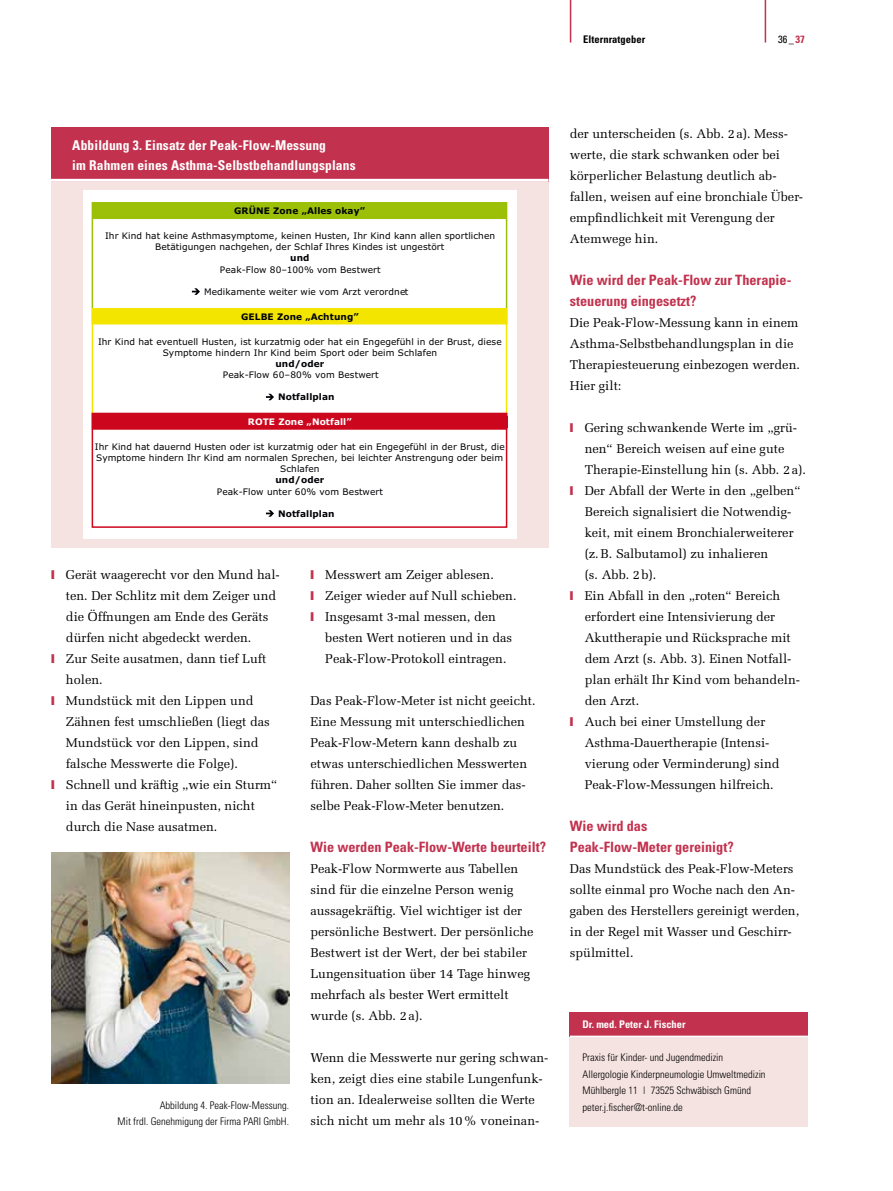
<style>
.page{position:relative;width:893px;height:1191px;background:#fff}
.page>*{position:absolute;margin:0;border:0;box-sizing:border-box;transform-origin:0 0}
.t1{font:700 condensed 14.25px/21px "Univers";color:#c2324e}
.t2{font:700 condensed 13.5px/19.5px "Univers";letter-spacing:.01em;color:#fff}
.t3{font:12.75px/21px "Melior";color:#000}
.t4{font:300 condensed 10.5px/16.5px "Univers";color:#000;text-align:right}
.t5{font:700 condensed 10.5px "Univers";color:#fff}
.t6{font:700 condensed 10.5px "Univers";letter-spacing:.005em;color:#000}
.t7{font:condensed 10.5px "Univers";color:#000}
.t8{font:9px/11.1px "Verdana";letter-spacing:.01em;color:#000205;text-align:center}
.t9{font:700 9px "Verdana";letter-spacing:.01em;color:#000205}
.t10{font:700 9px "Verdana";letter-spacing:.01em;color:#fff}
.s1{font-weight:700;color:#c2324e}
</style>
<div class="page">
<hr style="left:570px;top:0;width:1px;height:43px;background:#c2324e">
<hr style="left:765px;top:0;width:1px;height:43px;background:#c2324e">
<img style="left:51px;top:852px;width:238px;height:231px">
<div style="left:570px;top:1036px;width:238px;height:91px;background:#f5e3e1"></div>
<div style="left:570px;top:1011px;width:238px;height:25px;background:#c2324e"></div>
<hr style="left:570px;top:1035px;width:238px;height:2px;background:#fff">
<div style="left:51px;top:182px;width:498px;height:366px;background:#f5e3e1"></div>
<div style="left:51px;top:128px;width:498px;height:54px;background:#c2324e"></div>
<hr style="left:51px;top:179px;width:498px;height:3px;background:#fff">
<div style="left:83px;top:190px;width:433px;height:349px;background:#fff"></div>
<svg style="left:95px;top:216px;width:409px;height:3px"></svg>
<div style="left:92px;top:205px;width:415px;height:11px;background:#9cc008"></div>
<svg style="left:192px;top:288px;width:8px;height:7px"></svg>
<svg style="left:95px;top:322px;width:409px;height:2px"></svg>
<svg style="left:266px;top:394px;width:8px;height:6px"></svg>
<svg style="left:95px;top:427px;width:409px;height:3px"></svg>
<svg style="left:266px;top:510px;width:8px;height:7px"></svg>
<div style="left:92px;top:202px;width:415px;height:107px;border:2px solid #9cc008"></div>
<div style="left:92px;top:308px;width:415px;height:107px;border:2px solid #f3e500"></div>
<div style="left:93px;top:311px;width:414px;height:11px;background:#f3e500"></div>
<div style="left:92px;top:413px;width:415px;height:115px;border:2px solid #cb061d"></div>
<div style="left:92px;top:416px;width:415px;height:11px;background:#cb061d"></div>
<p class="t6" style="left:583px;top:32px;width:63px">Elternratgeber</p>
<p class="t7" style="left:778px;top:32px;width:28px">36_<span class="s1">37</span></p>
<p class="t2" style="left:72px;top:135px;width:285px">Abbildung 3. Einsatz der Peak-Flow-Messung<br>im Rahmen eines Asthma-Selbstbehandlungsplans</p>
<p class="t9" style="left:234px;top:205px;width:132px">GRÜNE Zone „Alles okay”</p>
<p class="t8" style="left:105px;top:230px;width:392px">Ihr Kind hat keine Asthmasymptome, keinen Husten, Ihr Kind kann allen sportlichen<br>Betätigungen nachgehen, der Schlaf Ihres Kindes ist ungestört</p>
<p class="t9" style="left:290px;top:252px;width:21px">und</p>
<p class="t8" style="left:220px;top:264px;width:162px">Peak-Flow 80–100% vom Bestwert</p>
<p class="t8" style="left:204px;top:286px;width:206px">Medikamente weiter wie vom Arzt verordnet</p>
<p class="t9" style="left:241px;top:310px;width:119px">GELBE Zone „Achtung”</p>
<p class="t8" style="left:98px;top:336px;width:405px">Ihr Kind hat eventuell Husten, ist kurzatmig oder hat ein Engegefühl in der Brust, diese<br>Symptome hindern Ihr Kind beim Sport oder beim Schlafen</p>
<p class="t9" style="left:275px;top:357px;width:50px">und/oder</p>
<p class="t8" style="left:223px;top:369px;width:157px">Peak-Flow 60–80% vom Bestwert</p>
<p class="t9" style="left:278px;top:390px;width:58px">Notfallplan</p>
<p class="t10" style="left:248px;top:415px;width:105px">ROTE Zone „Notfall”</p>
<p class="t8" style="left:95px;top:441px;width:411px">Ihr Kind hat dauernd Husten oder ist kurzatmig oder hat ein Engegefühl in der Brust, die<br>Symptome hindern Ihr Kind am normalen Sprechen, bei leichter Anstrengung oder beim<br>Schlafen</p>
<p class="t9" style="left:275px;top:473px;width:50px">und/oder</p>
<p class="t8" style="left:217px;top:485px;width:168px">Peak-Flow unter 60% vom Bestwert</p>
<p class="t9" style="left:278px;top:507px;width:58px">Notfallplan</p>
<p class="t3" style="left:66px;top:564px;width:215px">Gerät waagerecht vor den Mund hal&shy;ten. Der Schlitz mit dem Zeiger und die Öffnungen am Ende des Geräts dürfen nicht abgedeckt werden.<br>Zur Seite ausatmen, dann tief Luft holen.<br>Mundstück mit den Lippen und<br>Zähnen fest umschließen (liegt das<br>Mundstück vor den Lippen, sind falsche Messwerte die Folge).<br>Schnell und kräftig „wie ein Sturm“ in das Gerät hineinpusten, nicht durch die Nase ausatmen.</p>
<p class="t3" style="left:325px;top:564px;width:193px">Messwert am Zeiger ablesen.<br>Zeiger wieder auf Null schieben.<br>Insgesamt 3-mal messen, den besten Wert notieren und in das<br>Peak-Flow-Protokoll eintragen.</p>
<p class="t3" style="left:310px;top:690px;width:227px">Das Peak-Flow-Meter ist nicht geeicht.<br>Eine Messung mit unterschiedlichen Peak-Flow-Metern kann deshalb zu etwas unterschiedlichen Messwerten führen. Daher sollten Sie immer das&shy;selbe Peak-Flow-Meter benutzen.</p>
<p class="t1" style="left:310px;top:836px;width:237px">Wie werden Peak-Flow-Werte beurteilt?</p>
<p class="t3" style="left:310px;top:858px;width:225px">Peak-Flow Normwerte aus Tabellen sind für die einzelne Person wenig aussagekräftig. Viel wichtiger ist der persönliche Bestwert. Der persönliche Bestwert ist der Wert, der bei stabiler Lungensituation über 14 Tage hinweg mehrfach als bester Wert ermittelt wurde (s. Abb. 2a).</p>
<p class="t3" style="left:310px;top:1047px;width:239px">Wenn die Messwerte nur gering schwan&shy;ken, zeigt dies eine stabile Lungenfunk&shy;tion an. Idealerweise sollten die Werte sich nicht um mehr als 10% voneinan-</p>
<p class="t4" style="left:118px;top:1096px;width:173px">Abbildung 4. Peak-Flow-Messung.<br>Mit frdl. Genehmigung der Firma PARI GmbH.</p>
<p class="t3" style="left:570px;top:123px;width:235px">der unterscheiden (s. Abb. 2a). Mess&shy;werte, die stark schwanken oder bei körperlicher Belastung deutlich ab&shy;fallen, weisen auf eine bronchiale Über&shy;empfindlichkeit mit Verengung der Atemwege hin.</p>
<p class="t1" style="left:570px;top:269px;width:223px">Wie wird der Peak-Flow zur Therapie&shy;steuerung eingesetzt?</p>
<p class="t3" style="left:570px;top:312px;width:232px">Die Peak-Flow-Messung kann in einem<br>Asthma-Selbstbehandlungsplan in die<br>Therapiesteuerung einbezogen werden.<br>Hier gilt:</p>
<p class="t3" style="left:585px;top:417px;width:223px">Gering schwankende Werte im „grü&shy;nen“ Bereich weisen auf eine gute<br>Therapie-Einstellung hin (s. Abb. 2a).<br>Der Abfall der Werte in den „gelben“<br>Bereich signalisiert die Notwendig&shy;keit, mit einem Bronchialerweiterer (z.B. Salbutamol) zu inhalieren<br>(s. Abb. 2b).<br>Ein Abfall in den „roten“ Bereich erfordert eine Intensivierung der<br>Akuttherapie und Rücksprache mit dem Arzt (s. Abb. 3). Einen Notfall&shy;plan erhält Ihr Kind vom behandeln&shy;den Arzt.<br>Auch bei einer Umstellung der<br>Asthma-Dauertherapie (Intensi&shy;vierung oder Verminderung) sind<br>Peak-Flow-Messungen hilfreich.</p>
<p class="t1" style="left:570px;top:815px;width:165px">Wie wird das<br>Peak-Flow-Meter gereinigt?</p>
<p class="t3" style="left:570px;top:858px;width:231px">Das Mundstück des Peak-Flow-Meters sollte einmal pro Woche nach den An&shy;gaben des Herstellers gereinigt werden, in der Regel mit Wasser und Geschirr&shy;spülmittel.</p>
<p class="t5" style="left:583px;top:1018px;width:105px">Dr. med. Peter J. Fischer</p>
<p class="t4" style="left:583px;top:1049px;width:185px;text-align:left">Praxis für Kinder- und Jugendmedizin Allergologie Kinderpneumologie Umweltmedizin Mühlbergle 11 | 73525 Schwäbisch Gmünd peter.j.fischer@t-online.de</p>
</div>
